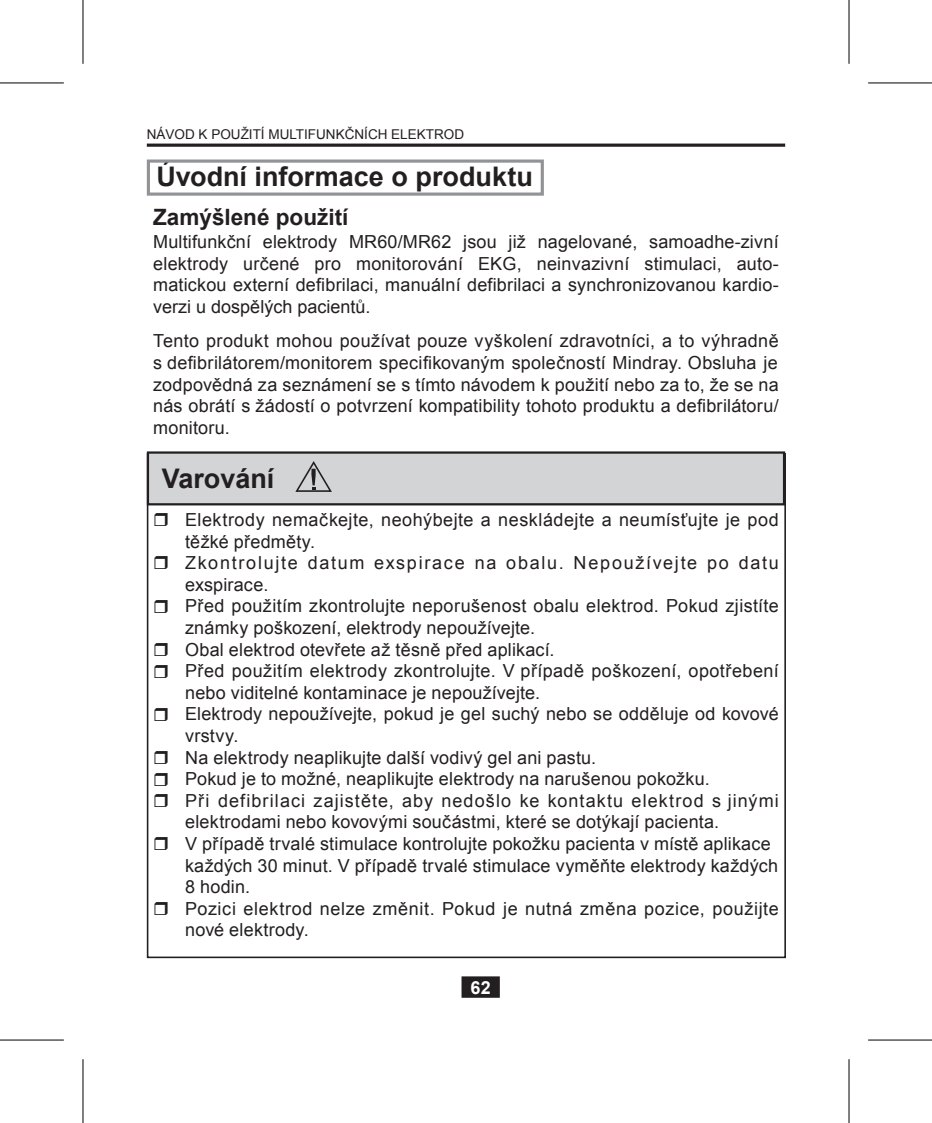
<style>
.page{position:relative;width:932px;height:1123px;background:#fff}
.page>*{position:absolute;margin:0;border:0;box-sizing:border-box;transform-origin:0 0}
.次标题{font:700 27px "Arial";color:#231f20}
.Bodytext{font:700 22.5px "Arial";color:#231f20}
.Bodytext-2{font:18px/21.6px "Arial";letter-spacing:.015em;color:#231f20}
.Bodytext-3{font:18px/21.6px "Arial";letter-spacing:.035em;color:#231f20}
.Bodytext-4{font:18px/21.6px "Arial";letter-spacing:.095em;color:#231f20}
.t1{font:700 18px "Arial";color:#fff}
.t2{font:13.5px "Arial";color:#231f20}
</style>
<div class="page">
<div style="left:462px;top:977px;width:36px;height:19px;background:#231f20"></div>
<div style="left:461px;top:976px;width:38px;height:21px;border:2px solid #231f20"></div>
<hr style="left:147px;top:144px;width:637px;height:3px;background:#231f20">
<div style="left:148px;top:452px;width:635px;height:52px;background:#d3d4d6"></div>
<div style="left:147px;top:451px;width:637px;height:54px;border:2px solid #231f20"></div>
<svg style="left:295px;top:461px;width:37px;height:31px"></svg>
<div style="left:147px;top:159px;width:396px;height:37px;border:3px solid #919396"></div>
<svg style="left:0;top:82px;width:64px;height:1px"></svg>
<svg style="left:868px;top:82px;width:63px;height:1px"></svg>
<svg style="left:82px;top:0;width:1px;height:64px"></svg>
<svg style="left:82px;top:1059px;width:1px;height:64px"></svg>
<hr style="left:0;top:83px;width:64px;height:1px;background:#000">
<hr style="left:867px;top:83px;width:64px;height:1px;background:#000">
<hr style="left:0;top:1039px;width:64px;height:1px;background:#000">
<hr style="left:867px;top:1039px;width:64px;height:1px;background:#000">
<hr style="left:83px;top:0;width:1px;height:64px;background:#000">
<hr style="left:83px;top:1059px;width:1px;height:64px;background:#000">
<hr style="left:848px;top:0;width:1px;height:64px;background:#000">
<hr style="left:848px;top:1059px;width:1px;height:64px;background:#000">
<p class="t2" style="left:147px;top:126px;width:319px">NÁVOD K POUŽITÍ MULTIFUNKČNÍCH ELEKTROD</p>
<p class="次标题" style="left:156px;top:158px;width:378px">Úvodní informace o produktu</p>
<p class="Bodytext" style="left:153px;top:202px;width:197px">Zamýšlené použití</p>
<p class="Bodytext-2" style="left:153px;top:231px;width:627px;text-align:justify">Multifunkční elektrody MR60/MR62 jsou již nagelované, samoadhe-zivní elektrody určené pro monitorování EKG, neinvazivní stimulaci, auto&shy;matickou externí defibrilaci, manuální defibrilaci a synchronizovanou kardio&shy;verzi u dospělých pacientů.</p>
<p class="Bodytext-2" style="left:153px;top:330px;width:627px;text-align:justify">Tento produkt mohou používat pouze vyškolení zdravotníci, a to výhradně s defibrilátorem/monitorem specifikovaným společností Mindray. Obsluha je zodpovědná za seznámení se s tímto návodem k použití nebo za to, že se na nás obrátí s žádostí o potvrzení kompatibility tohoto produktu a defibrilátoru/ monitoru.</p>
<p class="次标题" style="left:162px;top:461px;width:114px">Varování</p>
<p class="Bodytext-2" style="left:185px;top:509px;width:595px">Elektrody nemačkejte, neohýbejte a neskládejte a neumísťujte je pod těžké předměty.</p>
<p class="Bodytext-4" style="left:185px;top:552px;width:595px">Zkontrolujte datum exspirace na obalu. Nepoužívejte po datu exspirace.</p>
<p class="Bodytext-2" style="left:185px;top:595px;width:595px">Před použitím zkontrolujte neporušenost obalu elektrod. Pokud zjistíte známky poškození, elektrody nepoužívejte.</p>
<p class="Bodytext-2" style="left:185px;top:638px;width:371px">Obal elektrod otevřete až těsně před aplikací.</p>
<p class="Bodytext-2" style="left:185px;top:660px;width:595px">Před použitím elektrody zkontrolujte. V případě poškození, opotřebení nebo viditelné kontaminace je nepoužívejte.</p>
<p class="Bodytext-2" style="left:185px;top:703px;width:595px">Elektrody nepoužívejte, pokud je gel suchý nebo se odděluje od kovové vrstvy.</p>
<p class="Bodytext-2" style="left:185px;top:746px;width:412px">Na elektrody neaplikujte další vodivý gel ani pastu.</p>
<p class="Bodytext-2" style="left:185px;top:768px;width:526px">Pokud je to možné, neaplikujte elektrody na narušenou pokožku.</p>
<p class="Bodytext-3" style="left:185px;top:790px;width:595px">Při defibrilaci zajistěte, aby nedošlo ke kontaktu elektrod s jinými elektrodami nebo kovovými součástmi, které se dotýkají pacienta.</p>
<p class="Bodytext-2" style="left:185px;top:833px;width:594px">V případě trvalé stimulace kontrolujte pokožku pacienta v místě aplikace každých 30 minut. V případě trvalé stimulace vyměňte elektrody každých<br>8 hodin.</p>
<p class="Bodytext-2" style="left:185px;top:898px;width:595px">Pozici elektrod nelze změnit. Pokud je nutná změna pozice, použijte nové elektrody.</p>
<p class="t1" style="left:470px;top:975px;width:22px">62</p>
</div>
